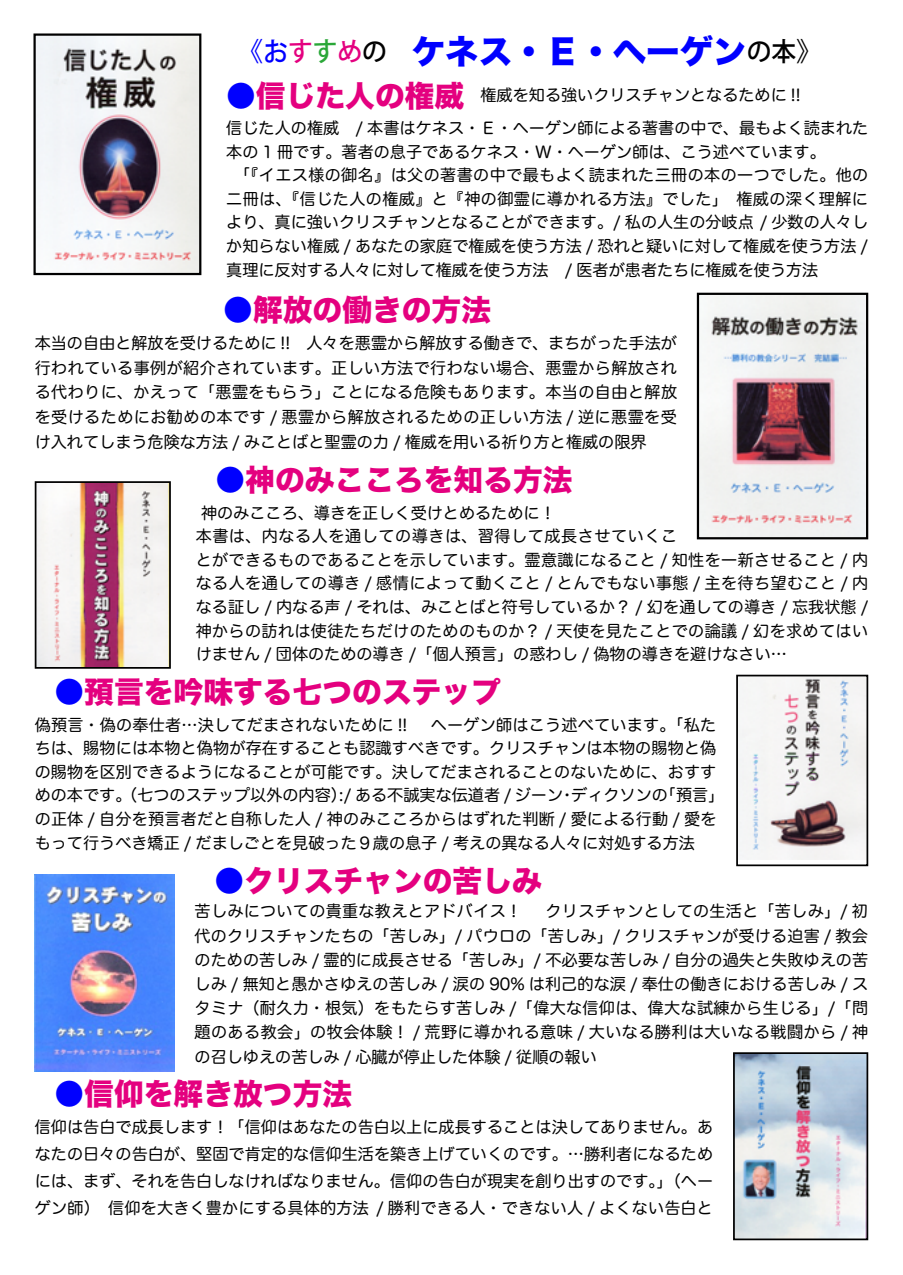
<style>
.page{position:relative;width:903px;height:1275px;background:#fff}
.page>*{position:absolute;margin:0;border:0;box-sizing:border-box;transform-origin:0 0}
.t1{font:33.43px "Hira Kaku Std N W8";color:#00f}
.t2{font:29.75px "Hira Kaku Std N W8";color:#e4007f}
.t3{font:500 26.07px "Koz Go Pr 6 N";color:#00f;scale:.95 1}
.t4{font:500 26.07px "Koz Go Pr 6 N";color:#000;scale:.95 1}
.t5{font:16.1px/23.6px "Hira Maru Pro N W4";letter-spacing:.005em;color:#000}
.s1{color:#e4007f}
.s2{color:#2aa738}
.s3{color:#000}
.s4{font-family:"Koz Go Pr 6 N";font-weight:500;font-size:26.07px;color:#000}
.s5{color:#00f}
</style>
<div class="page">
<img style="left:739px;top:678px;width:126px;height:181px">
<div style="left:736px;top:675px;width:132px;height:191px;border:2px solid #000"></div>
<img style="left:38px;top:484px;width:130px;height:182px">
<div style="left:35px;top:481px;width:136px;height:188px;border:2px solid #000"></div>
<img style="left:36px;top:36px;width:162px;height:236px">
<div style="left:33px;top:33px;width:168px;height:242px;border:2px solid #000"></div>
<img style="left:736px;top:1055px;width:129px;height:182px">
<div style="left:733px;top:1052px;width:135px;height:188px;border:2px solid #000"></div>
<img style="left:700px;top:296px;width:165px;height:240px">
<div style="left:697px;top:293px;width:171px;height:246px;border:2px solid #000"></div>
<img style="left:35px;top:874px;width:140px;height:197px">
<h3 class="t3" style="left:239px;top:37px;width:158px">《お<span class="s1">す</span><span class="s2">す</span><span class="s1">め</span><span class="s3">の</span></h3>
<h1 class="t1" style="left:412px;top:33px;width:386px">ケネス・Ｅ・ヘーゲン<span class="s4">の本</span></h1>
<h3 class="t4" style="left:796px;top:37px;width:28px">《</h3>
<h2 class="t2" style="left:226px;top:79px;width:240px"><span class="s5">●</span>信じた人の権威</h2>
<p class="t5" style="left:226px;top:115px;width:644px">信じた人の権威　/ 本書はケネス・Ｅ・ヘーゲン師による著書の中で、最もよく読まれた本の 1 冊です。著者の息子であるケネス・W・ヘーゲン師は、こう述べています。<br>　「『イエス様の御名』は父の著書の中で最もよく読まれた三冊の本の一つでした。他の二冊は、『信じた人の権威』と『神の御霊に導かれる方法』でした」　権威の深く理解により、真に強いクリスチャンとなることができます。/ 私の人生の分岐点 / 少数の人々しか知らない権威 / あなたの家庭で権威を使う方法 / 恐れと疑いに対して権威を使う方法 /真理に反対する人々に対して権威を使う方法　/ 医者が患者たちに権威を使う方法</p>
<h2 class="t2" style="left:35px;top:293px;width:458px"><span class="s3">　　　　　　</span> <span class="s5">●</span>解放の働きの方法</h2>
<p class="t5" style="left:35px;top:329px;width:644px;line-height:24.8px;text-align:justify">本当の自由と解放を受けるために !!　人々を悪霊から解放する働きで、まちがった手法が行われている事例が紹介されています。正しい方法で行わない場合、悪霊から解放される代わりに、かえって「悪霊をもらう」ことになる危険もあります。本当の自由と解放を受けるためにお勧めの本です / 悪霊から解放されるための正しい方法 / 逆に悪霊を受け入れてしまう危険な方法 / みことばと聖霊の力 / 権威を用いる祈り方と権威の限界</p>
<h2 class="t2" style="left:215px;top:463px;width:359px"><span class="s5">●</span>神のみこころを知る方法</h2>
<p class="t5" style="left:196px;top:500px;width:674px;text-indent:5px">神のみこころ、導きを正しく受けとめるために!<br>本書は、内なる人を通しての導きは、習得して成長させていくこ<br>とができるものであることを示しています。霊意識になること / 知性を一新させること / 内なる人を通しての導き / 感情によって動くこと / とんでもない事態 / 主を待ち望むこと / 内なる証し / 内なる声 / それは、みことばと符号しているか？ / 幻を通しての導き / 忘我状態 /神からの訪れは使徒たちだけのためのものか？ / 天使を見たことでの論議 / 幻を求めてはいけません / 団体のための導き 「/ 個人預言」の惑わし / 偽物の導きを避けなさい...</p>
<h2 class="t2" style="left:55px;top:675px;width:448px"><span class="s5">●</span>預言を吟味する七つのステップ</h2>
<p class="t5" style="left:35px;top:712px;width:683px">偽預言・偽の奉仕者…決してだまされないために !! 　ヘーゲン師はこう述べています。「私た</p>
<p class="t5" style="left:35px;top:735px;width:683px">ちは、賜物には本物と偽物が存在することも認識すべきです。クリスチャンは本物の賜物と偽</p>
<p class="t5" style="left:35px;top:759px;width:683px">の賜物を区別できるようになることが可能です。決してだまされることのないために、おすす</p>
<p class="t5" style="left:660px;top:783px;width:66px">「預言「</p>
<p class="t5" style="left:464px;top:82px;width:338px">　権威を知る強いクリスチャンとなるために !!</p>
<p class="t5" style="left:35px;top:783px;width:683px">めの本です。（七つのステップ以外の内容）<br>の正体 / 自分を預言者だと自称した人 / 神のみこころからはずれた判断 / 愛による行動 / 愛をもって行うべき矯正 / だましごとを見破った９歳の息子 / 考えの異なる人々に対処する方法</p>
<h2 class="t2" style="left:214px;top:864px;width:329px"><span class="s5">●</span>クリスチャンの苦しみ</h2>
<p class="t5" style="left:195px;top:898px;width:675px;line-height:24.3px;text-align:justify">苦しみについての貴重な教えとアドバイス！ 　クリスチャンとしての生活と「苦しみ」/ 初代のクリスチャンたちの「苦しみ」/ パウロの「苦しみ」/ クリスチャンが受ける迫害 / 教会のための苦しみ / 霊的に成長させる「苦しみ」/ 不必要な苦しみ / 自分の過失と失敗ゆえの苦しみ / 無知と愚かさゆえの苦しみ / 涙の 90% は利己的な涙 / 奉仕の働きにおける苦しみ / スタミナ（耐久力･根気）をもたらす苦しみ 「/ 偉大な信仰は、偉大な試練から生じる」「/ 問題のある教会」の牧会体験！ / 荒野に導かれる意味 / 大いなる勝利は大いなる戦闘から / 神の召しゆえの苦しみ / 心臓が停止した体験 / 従順の報い</p>
<h2 class="t2" style="left:55px;top:1077px;width:299px"><span class="s5">●</span>信仰を解き放つ方法</h2>
<p class="t5" style="left:35px;top:1112px;width:680px;line-height:27.3px;text-align:justify">信仰は告白で成長します！「信仰はあなたの告白以上に成長することは決してありません。あなたの日々の告白が、堅固で肯定的な信仰生活を築き上げていくのです。…勝利者になるためには、まず、それを告白しなければなりません。信仰の告白が現実を創り出すのです。」（ヘーゲン師）　信仰を大きく豊かにする具体的方法 / 勝利できる人・できない人 / よくない告白と</p>
<p class="t5" style="left:571px;top:783px;width:98px">ディクソンの</p>
<p class="t5" style="left:339px;top:783px;width:226px">:/ ある不誠実な伝道者 / ジーン</p>
<p class="t5" style="left:559px;top:783px;width:18px">・</p>
</div>
